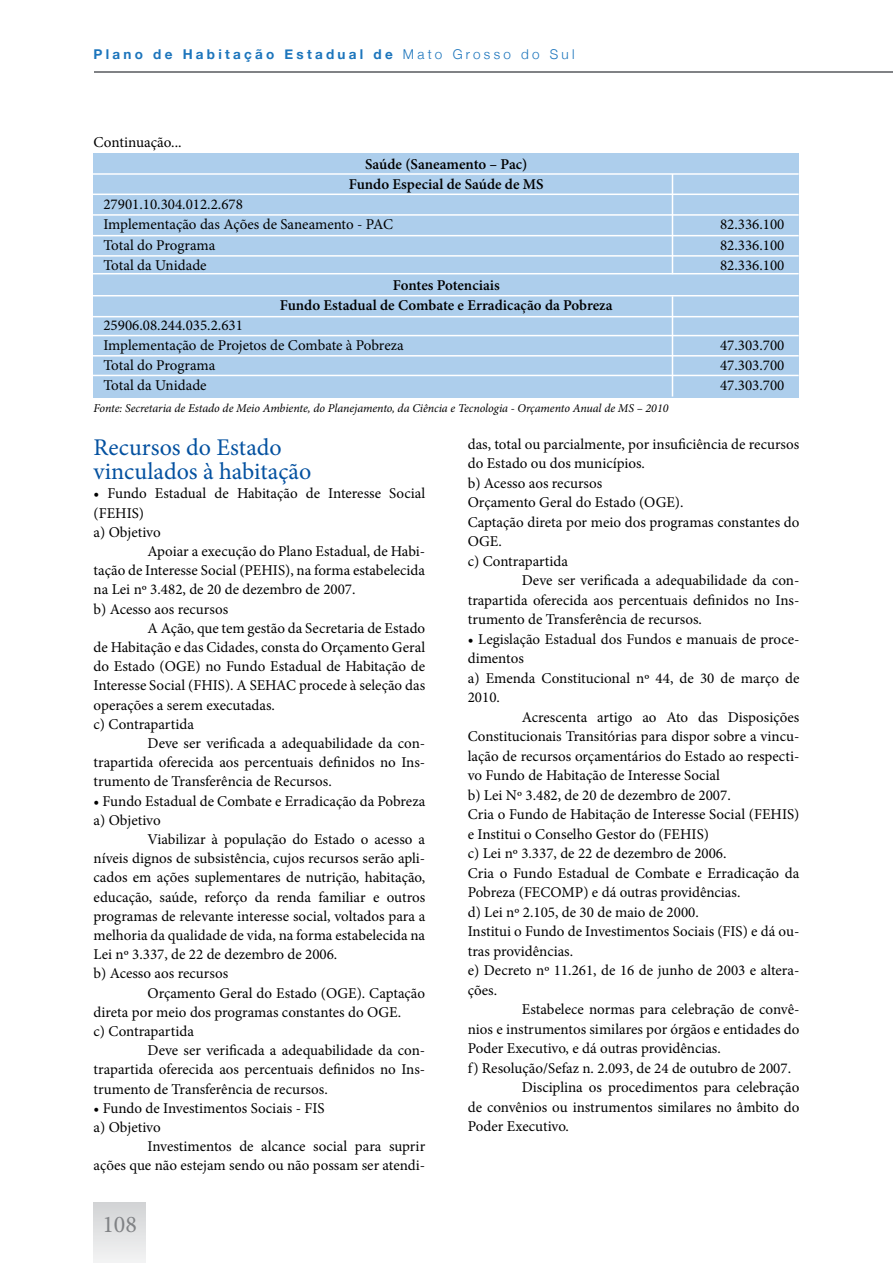
<style>
.page{position:relative;width:893px;height:1263px;background:#fff}
.page>*{position:absolute;margin:0;border:0;box-sizing:border-box;transform-origin:0 0}
.t1{font:24px/24px "Minion Pro";color:#0451a0}
.t2{font:24px "Minion Pro";color:#808285}
.t3{font:15.15px "Minion Pro";color:#000}
.t4{font:15px/19.2px "Minion Pro";color:#000}
.t5{font:600 15px/20.1px "Minion Pro";color:#000;text-align:center}
.t6{font:700 13.5px "Helvetica Neue";letter-spacing:.24em;color:#1c75bc}
.t7{font:italic 12px "Minion Pro";letter-spacing:-.005em;color:#000}
.s1{font-weight:300}
</style>
<div class="page">
<div style="left:94px;top:1202px;width:52px;height:61px;background:linear-gradient(to bottom,#d1d3d4,#f3f4f4)"></div>
<hr style="left:94px;top:72px;width:799px;height:1px;background:#808285">
<div style="left:93px;top:153px;width:706px;height:244px;background:#adceec"></div>
<hr style="left:672px;top:174px;width:1px;height:100px;background:#fff">
<hr style="left:672px;top:296px;width:1px;height:101px;background:#fff">
<hr style="left:93px;top:194px;width:706px;height:1px;background:#fff">
<hr style="left:93px;top:173px;width:706px;height:2px;background:#fff">
<hr style="left:93px;top:214px;width:706px;height:2px;background:#fff">
<hr style="left:93px;top:235px;width:706px;height:1px;background:#fff">
<hr style="left:93px;top:255px;width:706px;height:2px;background:#fff">
<hr style="left:93px;top:273px;width:706px;height:1px;background:#fff">
<hr style="left:93px;top:295px;width:706px;height:1px;background:#fff">
<hr style="left:93px;top:316px;width:706px;height:1px;background:#fff">
<hr style="left:93px;top:335px;width:706px;height:1px;background:#fff">
<hr style="left:93px;top:355px;width:706px;height:2px;background:#fff">
<hr style="left:93px;top:375px;width:706px;height:1px;background:#fff">
<p class="t6" style="left:94px;top:43px;width:483px">Plano de Habitação Estadual de <span class="s1">Mato Grosso do Sul</span></p>
<p class="t3" style="left:94px;top:132px;width:90px">Continuação...</p>
<p class="t5" style="left:349px;top:154px;width:196px">Saúde (Saneamento – Pac)<br>Fundo Especial de Saúde de MS</p>
<p class="t4" style="left:103px;top:195px;width:291px;line-height:20.1px">27901.10.304.012.2.678<br>Implementação das Ações de Saneamento - PAC</p>
<p class="t4" style="left:720px;top:215px;width:66px">82.336.100</p>
<p class="t4" style="left:103px;top:235px;width:114px">Total do Programa</p>
<p class="t4" style="left:720px;top:235px;width:66px">82.336.100</p>
<p class="t4" style="left:103px;top:255px;width:105px">Total da Unidade</p>
<p class="t4" style="left:720px;top:255px;width:66px">82.336.100</p>
<p class="t5" style="left:280px;top:275px;width:334px">Fontes Potenciais<br>Fundo Estadual de Combate e Erradicação da Pobreza</p>
<p class="t4" style="left:103px;top:315px;width:302px;line-height:20.1px">25906.08.244.035.2.631<br>Implementação de Projetos de Combate à Pobreza</p>
<p class="t4" style="left:720px;top:336px;width:66px">47.303.700</p>
<p class="t4" style="left:103px;top:356px;width:114px">Total do Programa</p>
<p class="t4" style="left:720px;top:356px;width:66px">47.303.700</p>
<p class="t4" style="left:103px;top:376px;width:105px">Total da Unidade</p>
<p class="t4" style="left:720px;top:376px;width:66px">47.303.700</p>
<p class="t7" style="left:94px;top:400px;width:576px">Fonte: Secretaria de Estado de Meio Ambiente, do Planejamento, da Ciência e Tecnologia - Orçamento Anual de MS – 2010</p>
<h1 class="t1" style="left:94px;top:435px;width:219px">Recursos do Estado vinculados à habitação</h1>
<p class="t4" style="left:94px;top:484px;width:333px">• Fundo Estadual de Habitação de Interesse Social (FEHIS)<br>a) Objetivo</p>
<p class="t4" style="left:94px;top:542px;width:333px;text-indent:54px">Apoiar a execução do Plano Estadual, de Habi&shy;tação de Interesse Social (PEHIS), na forma estabelecida na Lei nº 3.482, de 20 de dezembro de 2007.<br>b) Acesso aos recursos</p>
<p class="t4" style="left:94px;top:618px;width:333px;text-indent:54px">A Ação, que tem gestão da Secretaria de Estado de Habitação e das Cidades, consta do Orçamento Geral do Estado (OGE) no Fundo Estadual de Habitação de Interesse Social (FHIS). A SEHAC procede à seleção das operações a serem executadas.<br>c) Contrapartida</p>
<p class="t4" style="left:94px;top:734px;width:333px;text-align:justify;text-indent:54px">Deve ser verificada a adequabilidade da con&shy;trapartida oferecida aos percentuais definidos no Ins&shy;trumento de Transferência de Recursos.</p>
<p class="t4" style="left:94px;top:791px;width:333px">• Fundo Estadual de Combate e Erradicação da Pobreza a) Objetivo</p>
<p class="t4" style="left:94px;top:830px;width:333px;text-indent:54px">Viabilizar à população do Estado o acesso a níveis dignos de subsistência, cujos recursos serão apli&shy;cados em ações suplementares de nutrição, habitação, educação, saúde, reforço da renda familiar e outros programas de relevante interesse social, voltados para a melhoria da qualidade de vida, na forma estabelecida na Lei nº 3.337, de 22 de dezembro de 2006.<br>b) Acesso aos recursos</p>
<p class="t4" style="left:94px;top:983px;width:333px;text-indent:54px">Orçamento Geral do Estado (OGE). Captação direta por meio dos programas constantes do OGE.<br>c) Contrapartida</p>
<p class="t4" style="left:94px;top:1041px;width:333px;text-align:justify;text-indent:54px">Deve ser verificada a adequabilidade da con&shy;trapartida oferecida aos percentuais definidos no Ins&shy;trumento de Transferência de recursos.</p>
<p class="t4" style="left:94px;top:1098px;width:233px">• Fundo de Investimentos Sociais - FIS a) Objetivo</p>
<p class="t4" style="left:94px;top:1137px;width:333px;text-align:right">Investimentos de alcance social para suprir<br>ações que não estejam sendo ou não possam ser atendi-</p>
<h1 class="t2" style="left:102px;top:1208px;width:36px">108</h1>
<p class="t4" style="left:468px;top:434px;width:333px">das, total ou parcialmente, por insuficiência de recursos do Estado ou dos municípios.<br>b) Acesso aos recursos<br>Orçamento Geral do Estado (OGE).<br>Captação direta por meio dos programas constantes do<br>OGE.<br>c) Contrapartida</p>
<p class="t4" style="left:468px;top:571px;width:333px;text-align:justify;text-indent:54px">Deve ser verificada a adequabilidade da con&shy;trapartida oferecida aos percentuais definidos no Ins&shy;trumento de Transferência de recursos.</p>
<p class="t4" style="left:468px;top:629px;width:333px">• Legislação Estadual dos Fundos e manuais de proce&shy;dimentos<br>a) Emenda Constitucional nº 44, de 30 de março de<br>2010.</p>
<p class="t4" style="left:468px;top:707px;width:333px;text-indent:54px">Acrescenta artigo ao Ato das Disposições Constitucionais Transitórias para dispor sobre a vincu&shy;lação de recursos orçamentários do Estado ao respecti&shy;vo Fundo de Habitação de Interesse Social<br>b) Lei Nº 3.482, de 20 de dezembro de 2007.<br>Cria o Fundo de Habitação de Interesse Social (FEHIS) e Institui o Conselho Gestor do (FEHIS)<br>c) Lei nº 3.337, de 22 de dezembro de 2006.<br>Cria o Fundo Estadual de Combate e Erradicação da Pobreza (FECOMP) e dá outras providências.<br>d) Lei nº 2.105, de 30 de maio de 2000.<br>Institui o Fundo de Investimentos Sociais (FIS) e dá ou&shy;tras providências.<br>e) Decreto nº 11.261, de 16 de junho de 2003 e altera&shy;ções.</p>
<p class="t4" style="left:522px;top:1000px;width:279px">Estabelece normas para celebração de convê-</p>
<p class="t4" style="left:468px;top:1019px;width:333px">nios e instrumentos similares por órgãos e entidades do</p>
<p class="t4" style="left:468px;top:1039px;width:255px">Poder Executivo, e dá outras providências.</p>
<p class="t4" style="left:468px;top:1058px;width:325px">f) Resolução/Sefaz n. 2.093, de 24 de outubro de 2007.</p>
<p class="t4" style="left:522px;top:1078px;width:279px">Disciplina os procedimentos para celebração</p>
<p class="t4" style="left:468px;top:1097px;width:333px">de convênios ou instrumentos similares no âmbito do</p>
<p class="t4" style="left:468px;top:1117px;width:103px">Poder Executivo.</p>
</div>
